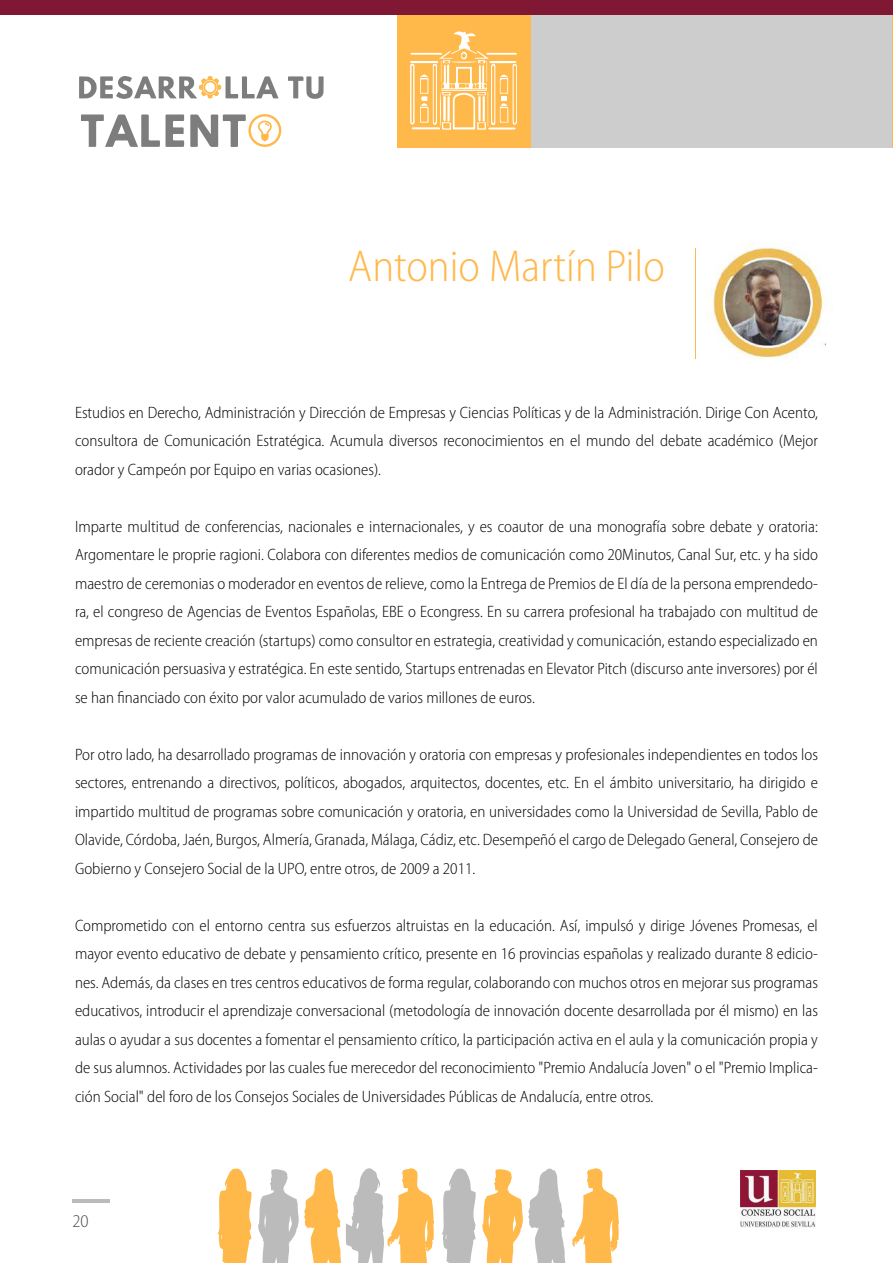
<style>
.page{position:relative;width:893px;height:1263px;background:#fff}
.page>*{position:absolute;margin:0;border:0;box-sizing:border-box;transform-origin:0 0}
.t1{font:300 semi-condensed 45px "Myriad Pro";color:#ffb84a}
.t2{font:300 semi-condensed 18px "Myriad Pro";color:#4c4c4c}
.t3{font:300 semi-condensed 16.5px/28.5px "Myriad Pro";color:#000;text-align:justify}
</style>
<div class="page">
<img style="left:705px;top:245px;width:121px;height:114px">
<div style="left:530px;top:0;width:363px;height:148px;background:#cdcdcd"></div>
<div style="left:397px;top:14px;width:133px;height:134px;background:#ffb84a"></div>
<svg style="left:288px;top:76px;width:36px;height:23px"></svg>
<svg style="left:81px;top:114px;width:103px;height:33px"></svg>
<svg style="left:79px;top:76px;width:199px;height:23px"></svg>
<svg style="left:190px;top:114px;width:91px;height:33px"></svg>
<svg style="left:410px;top:31px;width:107px;height:99px"></svg>
<hr style="left:72px;top:1199px;width:38px;height:4px;background:#bbb">
<img style="left:741px;top:1170px;width:74px;height:57px">
<svg style="left:218px;top:1168px;width:216px;height:95px"></svg>
<svg style="left:442px;top:1168px;width:177px;height:95px"></svg>
<hr style="left:695px;top:249px;width:1px;height:110px;background:#ffb84a">
<div style="left:0;top:0;width:893px;height:15px;background:#801833"></div>
<h1 class="t1" style="left:348px;top:242px;width:318px">Antonio Martín Pilo</h1>
<p class="t3" style="left:75px;top:398px;width:744px">Estudios en Derecho, Administración y Dirección de Empresas y Ciencias Políticas y de la Administración. Dirige Con Acento, consultora de Comunicación Estratégica. Acumula diversos reconocimientos en el mundo del debate académico (Mejor orador y Campeón por Equipo en varias ocasiones).</p>
<p class="t3" style="left:75px;top:512px;width:745px">Imparte multitud de conferencias, nacionales e internacionales, y es coautor de una monografía sobre debate y oratoria:<br>Argomentare le proprie ragioni. Colabora con diferentes medios de comunicación como 20Minutos, Canal Sur, etc. y ha sido maestro de ceremonias o moderador en eventos de relieve, como la Entrega de Premios de El día de la persona emprendedo&shy;ra, el congreso de Agencias de Eventos Españolas, EBE o Econgress. En su carrera profesional ha trabajado con multitud de empresas de reciente creación (startups) como consultor en estrategia, creatividad y comunicación, estando especializado en comunicación persuasiva y estratégica. En este sentido, Startups entrenadas en Elevator Pitch (discurso ante inversores) por él se han financiado con éxito por valor acumulado de varios millones de euros.</p>
<p class="t3" style="left:75px;top:740px;width:744px">Por otro lado, ha desarrollado programas de innovación y oratoria con empresas y profesionales independientes en todos los sectores, entrenando a directivos, políticos, abogados, arquitectos, docentes, etc. En el ámbito universitario, ha dirigido e impartido multitud de programas sobre comunicación y oratoria, en universidades como la Universidad de Sevilla, Pablo de Olavide, Córdoba, Jaén, Burgos, Almería, Granada, Málaga, Cádiz, etc. Desempeñó el cargo de Delegado General, Consejero de Gobierno y Consejero Social de la UPO, entre otros, de 2009 a 2011.</p>
<p class="t3" style="left:75px;top:911px;width:744px">Comprometido con el entorno centra sus esfuerzos altruistas en la educación. Así, impulsó y dirige Jóvenes Promesas, el mayor evento educativo de debate y pensamiento crítico, presente en 16 provincias españolas y realizado durante 8 edicio&shy;nes. Además, da clases en tres centros educativos de forma regular, colaborando con muchos otros en mejorar sus programas educativos, introducir el aprendizaje conversacional (metodología de innovación docente desarrollada por él mismo) en las aulas o ayudar a sus docentes a fomentar el pensamiento crítico, la participación activa en el aula y la comunicación propia y de sus alumnos. Actividades por las cuales fue merecedor del reconocimiento "Premio Andalucía Joven" o el "Premio Implica&shy;ción Social" del foro de los Consejos Sociales de Universidades Públicas de Andalucía, entre otros.</p>
<p class="t2" style="left:72px;top:1212px;width:18px">20</p>
</div>
